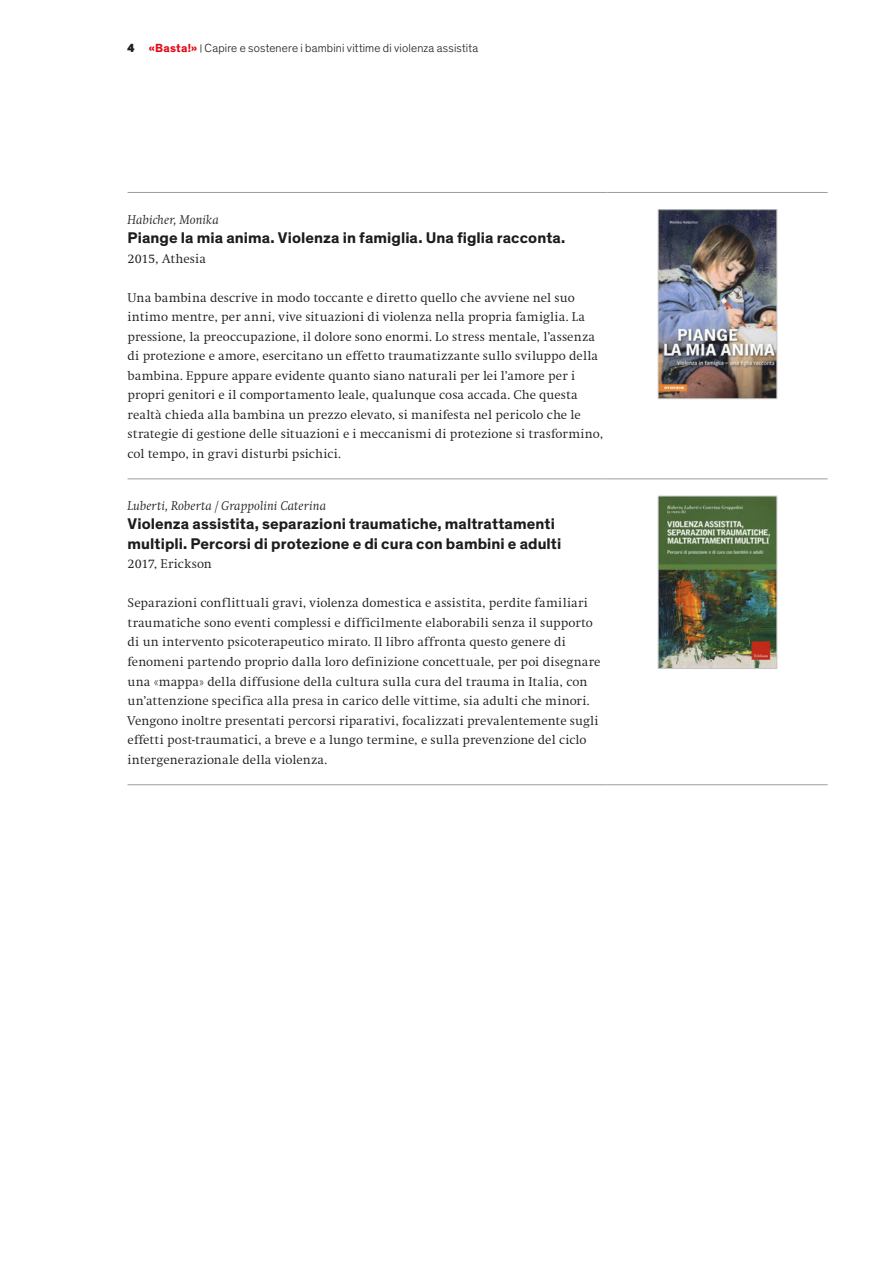
<style>
.page{position:relative;width:893px;height:1263px;background:#fff}
.page>*{position:absolute;margin:0;border:0;box-sizing:border-box;transform-origin:0 0}
.t1{font:700 15.75px/19.5px "Theinhardt";letter-spacing:.005em;color:#1d1d1b}
.t2{font:300 13.2px/19.5px "Swift";letter-spacing:.005em;color:#1d1d1b}
.t3{font:italic 300 13.2px "Swift";letter-spacing:.01em;color:#1d1d1b}
.t4{font:300 12px "Theinhardt";letter-spacing:.015em;color:#1d1d1b}
.s1{font-weight:900}
.s2{font-weight:700;color:#e30613}
.s3{font-size:9.6px}
</style>
<div class="page">
<hr style="left:128px;top:192px;width:479px;height:1px;background:#9d9d9c">
<hr style="left:607px;top:192px;width:221px;height:1px;background:#9d9d9c">
<hr style="left:128px;top:478px;width:479px;height:1px;background:#9d9d9c">
<hr style="left:607px;top:478px;width:221px;height:1px;background:#9d9d9c">
<hr style="left:128px;top:784px;width:479px;height:1px;background:#9d9d9c">
<hr style="left:607px;top:784px;width:221px;height:1px;background:#9d9d9c">
<img style="left:660px;top:211px;width:115px;height:186px">
<div style="left:658px;top:209px;width:119px;height:190px;border:1px solid #c6c6c6"></div>
<img style="left:660px;top:498px;width:115px;height:169px">
<div style="left:658px;top:496px;width:119px;height:173px;border:1px solid #c6c6c6"></div>
<p class="t4" style="left:128px;top:41px;width:352px"><span class="s1">4</span> <span class="s2">«Basta!»</span> <span class="s3">|</span> Capire e sostenere i bambini vittime di violenza assistita</p>
<p class="t3" style="left:128px;top:212px;width:93px">Habicher, Monika</p>
<p class="t1" style="left:128px;top:228px;width:439px">Piange la mia anima. Violenza in famiglia. Una figlia racconta.</p>
<p class="t2" style="left:128px;top:249px;width:80px">2015, Athesia</p>
<p class="t2" style="left:128px;top:288px;width:477px">Una bambina descrive in modo toccante e diretto quello che avviene nel suo intimo mentre, per anni, vive situazioni di violenza nella propria famiglia. La pressione, la preoccupazione, il dolore sono enormi. Lo stress mentale, l’assenza di protezione e amore, esercitano un effetto traumatizzante sullo sviluppo della bambina. Eppure appare evidente quanto siano naturali per lei l’amore per i propri genitori e il comportamento leale, qualunque cosa accada. Che questa realtà chieda alla bambina un prezzo elevato, si manifesta nel pericolo che le strategie di gestione delle situazioni e i meccanismi di protezione si trasformino, col tempo, in gravi disturbi psichici.</p>
<p class="t3" style="left:128px;top:498px;width:200px">Luberti, Roberta / Grappolini Caterina</p>
<p class="t1" style="left:128px;top:515px;width:435px">Violenza assistita, separazioni traumatiche, maltrattamenti multipli. Percorsi di protezione e di cura con bambini e adulti</p>
<p class="t2" style="left:128px;top:555px;width:86px">2017, Erickson</p>
<p class="t2" style="left:128px;top:594px;width:474px">Separazioni conflittuali gravi, violenza domestica e assistita, perdite familiari traumatiche sono eventi complessi e difficilmente elaborabili senza il supporto di un intervento psicoterapeutico mirato. Il libro affronta questo genere di fenomeni partendo proprio dalla loro definizione concettuale, per poi disegnare una «mappa» della diffusione della cultura sulla cura del trauma in Italia, con un’attenzione specifica alla presa in carico delle vittime, sia adulti che minori.<br>Vengono inoltre presentati percorsi riparativi, focalizzati prevalentemente sugli effetti post-traumatici, a breve e a lungo termine, e sulla prevenzione del ciclo intergenerazionale della violenza.</p>
</div>
